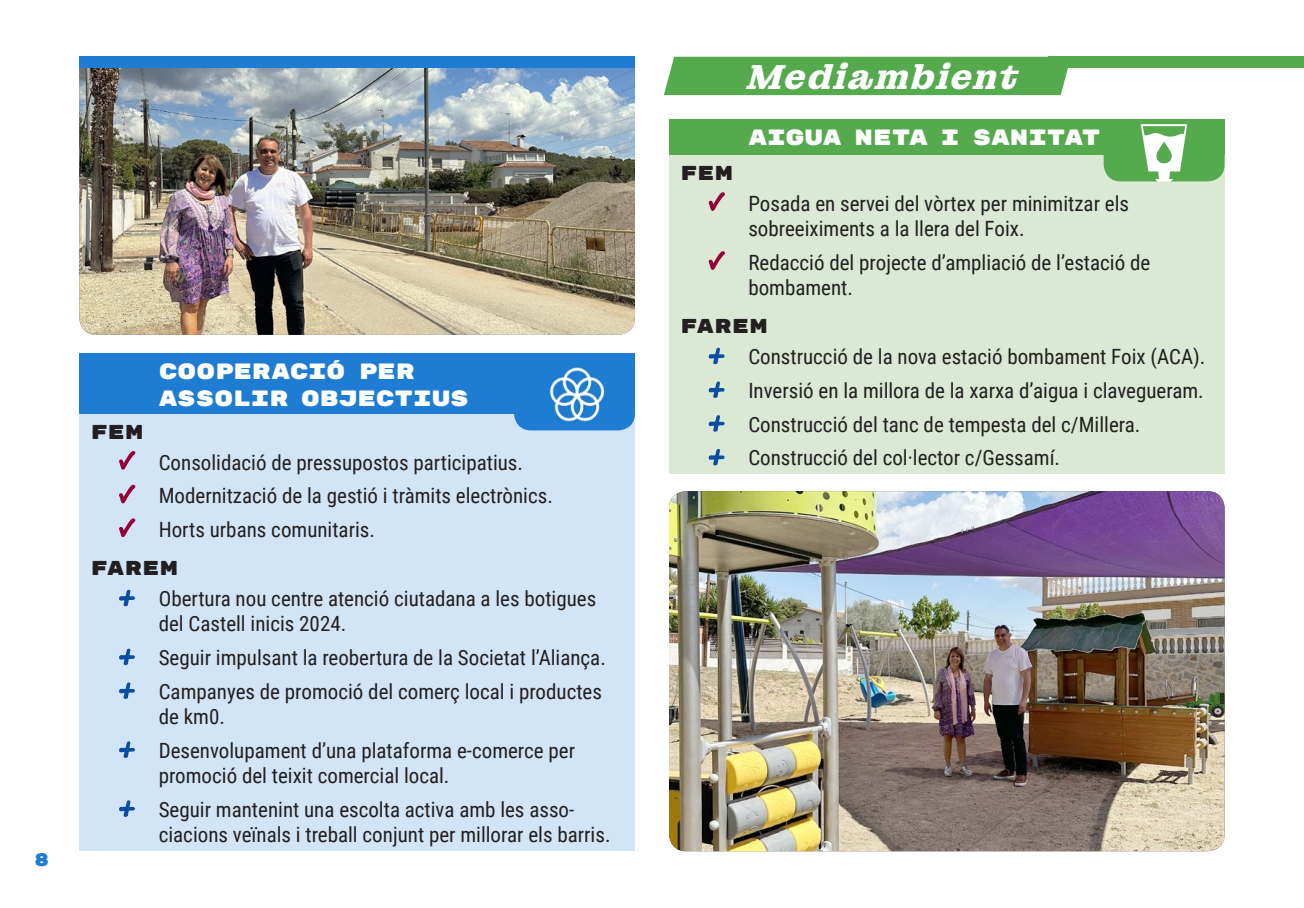
<style>
.page{position:relative;width:1304px;height:908px;background:#fff}
.page>*{position:absolute;margin:0;border:0;box-sizing:border-box;transform-origin:0 0}
.t1{font:italic 700 35px "Montagu Slab 48 pt";color:#fff}
.t2{font:22px/26.4px "Rubik Mono One";letter-spacing:-.01em;color:#fff}
.t3{font:21px/33.8px "Roboto Condensed";color:#231f20}
.t4{font:20px "Rubik Mono One";letter-spacing:.03em;color:#231f20}
.t5{font:18px "Rubik Mono One";color:#1e7dd2}
</style>
<div class="page">
<img style="left:79px;top:68px;width:556px;height:266px">
<div style="left:1049px;top:57px;width:255px;height:11px;background:#54aa4d"></div>
<div style="left:664px;top:57px;width:404px;height:38px;background:#54aa4d"></div>
<div style="left:669px;top:119px;width:556px;height:37px;background:#54aa4d"></div>
<div style="left:669px;top:156px;width:556px;height:317px;background:#dae8d4"></div>
<svg style="left:708px;top:192px;width:17px;height:19px"></svg>
<svg style="left:708px;top:251px;width:17px;height:19px"></svg>
<svg style="left:708px;top:347px;width:17px;height:119px"></svg>
<img style="left:1104px;top:124px;width:121px;height:57px">
<div style="left:79px;top:57px;width:556px;height:11px;background:#1e7dd2"></div>
<div style="left:79px;top:353px;width:556px;height:61px;background:#1e7dd2"></div>
<div style="left:79px;top:414px;width:556px;height:436px;background:#d2e5f6"></div>
<svg style="left:119px;top:451px;width:17px;height:19px"></svg>
<svg style="left:119px;top:484px;width:17px;height:20px"></svg>
<svg style="left:119px;top:518px;width:17px;height:20px"></svg>
<svg style="left:119px;top:589px;width:16px;height:18px"></svg>
<svg style="left:119px;top:648px;width:16px;height:51px"></svg>
<svg style="left:119px;top:741px;width:16px;height:17px"></svg>
<svg style="left:119px;top:800px;width:16px;height:17px"></svg>
<img style="left:514px;top:367px;width:121px;height:63px">
<img style="left:669px;top:491px;width:556px;height:359px">
<p class="t5" style="left:34px;top:849px;width:17px">8</p>
<p class="t4" style="left:91px;top:421px;width:54px">FEM</p>
<p class="t2" style="left:159px;top:359px;width:312px">COOPERACIÓ PER<br>ASSOLIR OBJECTIUS</p>
<p class="t3" style="left:159px;top:444px;width:396px">Consolidació de pressupostos participatius.<br>Modernització de la gestió i tràmits electrònics.<br>Horts urbans comunitaris.</p>
<p class="t4" style="left:91px;top:558px;width:88px">FAREM</p>
<p class="t3" style="left:159px;top:585px;width:439px;line-height:25.2px">Obertura nou centre atenció ciutadana a les botigues del Castell inicis 2024.</p>
<p class="t3" style="left:159px;top:639px;width:449px">Seguir impulsant la reobertura de la Societat l’Aliança.<br>Campanyes de promoció del comerç local i productes</p>
<p class="t3" style="left:159px;top:698px;width:418px">de km0.<br>Desenvolupament d’una plataforma e-comerce per</p>
<p class="t3" style="left:159px;top:757px;width:417px">promoció del teixit comercial local.<br>Seguir mantenint una escolta activa amb les asso-</p>
<p class="t3" style="left:159px;top:816px;width:453px">ciacions veïnals i treball conjunt per millorar els barris.</p>
<h1 class="t1" style="left:745px;top:50px;width:286px">Mediambient</h1>
<p class="t4" style="left:680px;top:163px;width:54px">FEM</p>
<p class="t2" style="left:748px;top:125px;width:354px">AIGUA NETA I SANITAT</p>
<p class="t3" style="left:748px;top:190px;width:382px;line-height:25.2px">Posada en servei del vòrtex per minimitzar els sobreeiximents a la llera del Foix.</p>
<p class="t3" style="left:748px;top:249px;width:403px;line-height:25.2px">Redacció del projecte d’ampliació de l’estació de bombament.</p>
<p class="t4" style="left:680px;top:316px;width:88px">FAREM</p>
<p class="t3" style="left:748px;top:339px;width:458px">Construcció de la nova estació bombament Foix (ACA).<br>Inversió en la millora de la xarxa d’aigua i clavegueram.<br>Construcció del tanc de tempesta del c/Millera.<br>Construcció del col·lector c/Gessamí.</p>
</div>
